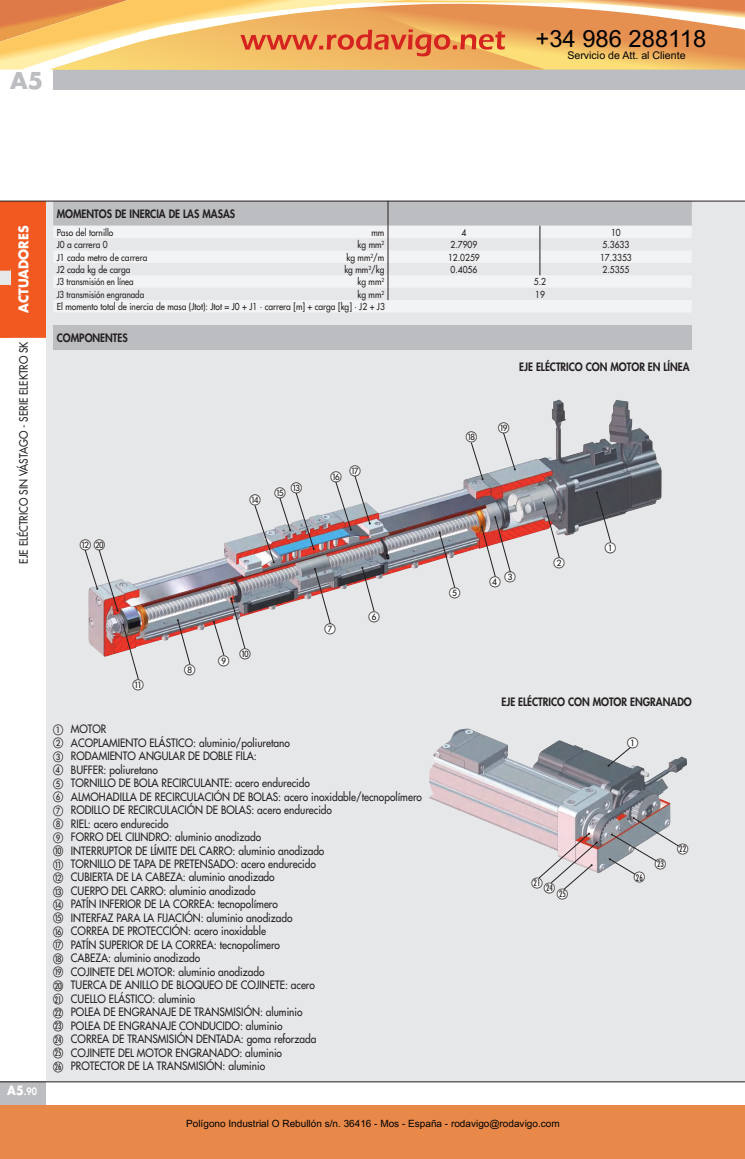
<style>
.page{position:relative;width:745px;height:1159px;background:#fff}
.page>*{position:absolute;margin:0;border:0;box-sizing:border-box;transform-origin:0 0}
.t1{font:23.75px "Arial";color:#000}
.t2{font:700 22.5px "Futura Std";color:#bcbdc0}
.t3{font:700 13.12px "Futura Std";color:#fff;scale:.95 1}
.t4{font:500 11.25px/13.5px "Futura Std";color:#231f20;scale:.9 1}
.t5{font:800 11.25px "Futura Std";color:#231f20;scale:.9 1}
.t6{font:11.25px "European Pi One";color:#231f20}
.t7{font:10.62px "Arial";color:#000}
.t8{font:10px "Arial";color:#000}
.t9{font:800 10px "Futura Std";color:#fff;scale:.9 1}
.t10{font:500 9.38px "Futura Std";color:#231f20;scale:.9 1}
.t11{font:500 9.38px "Futura Std";color:#231f20;scale:.85 1}
.t12{font:condensed 8.75px "Futura Std";color:#231f20;scale:.95 1}
.s1{font-weight:700;font-size:12.5px}
.s2{font-family:"European Pi One";font-weight:400}
.s3{font-weight:400;font-stretch:condensed;font-size:8.75px}
.s4{font-family:"European Pi One";font-stretch:normal;font-size:11.25px}
</style>
<div class="page">
<div style="left:0;top:1081px;width:46px;height:25px;background:#bcbdc0"></div>
<div style="left:53px;top:54px;width:691px;height:35px;background:#bcbdc0"></div>
<div style="left:0;top:201px;width:46px;height:138px;background:#f15921"></div>
<hr style="left:0;top:338px;width:46px;height:2px;background:#fff">
<div style="left:0;top:269px;width:11px;height:17px;background:#e6e7e9"></div>
<svg style="left:0;top:269px;width:11px;height:2px"></svg>
<div style="left:46px;top:201px;width:698px;height:880px;background:#e6e7e9"></div>
<div style="left:54px;top:301px;width:637px;height:11px;background:#f2f3f4"></div>
<svg style="left:53px;top:202px;width:638px;height:98px"></svg>
<div style="left:53px;top:325px;width:638px;height:25px;background:#bcbdc0"></div>
<img style="left:88px;top:399px;width:573px;height:258px">
<svg style="left:122px;top:623px;width:17px;height:57px"></svg>
<div style="left:133px;top:680px;width:10px;height:10px;background:#fff;border-radius:50%"></div>
<div style="left:94px;top:540px;width:10px;height:10px;background:#fff;border-radius:50%"></div>
<div style="left:250px;top:495px;width:10px;height:10px;background:#fff;border-radius:50%"></div>
<div style="left:331px;top:471px;width:10px;height:10px;background:#fff;border-radius:50%"></div>
<div style="left:350px;top:466px;width:10px;height:10px;background:#fff;border-radius:50%"></div>
<svg style="left:470px;top:442px;width:13px;height:38px"></svg>
<div style="left:466px;top:432px;width:10px;height:10px;background:#fff;border-radius:50%"></div>
<svg style="left:502px;top:432px;width:13px;height:38px"></svg>
<div style="left:498px;top:423px;width:10px;height:10px;background:#fff;border-radius:50%"></div>
<svg style="left:84px;top:549px;width:35px;height:63px"></svg>
<div style="left:80px;top:540px;width:10px;height:10px;background:#fff;border-radius:50%"></div>
<svg style="left:230px;top:598px;width:17px;height:56px"></svg>
<div style="left:240px;top:648px;width:10px;height:10px;background:#fff;border-radius:50%"></div>
<svg style="left:213px;top:621px;width:11px;height:35px"></svg>
<div style="left:218px;top:655px;width:10px;height:10px;background:#fff;border-radius:50%"></div>
<svg style="left:595px;top:491px;width:16px;height:52px"></svg>
<div style="left:605px;top:542px;width:10px;height:10px;background:#fff;border-radius:50%"></div>
<svg style="left:542px;top:501px;width:17px;height:57px"></svg>
<div style="left:554px;top:558px;width:10px;height:10px;background:#fff;border-radius:50%"></div>
<div style="left:505px;top:572px;width:10px;height:10px;background:#fff;border-radius:50%"></div>
<svg style="left:480px;top:516px;width:30px;height:61px"></svg>
<div style="left:490px;top:577px;width:10px;height:10px;background:#fff;border-radius:50%"></div>
<svg style="left:438px;top:531px;width:17px;height:57px"></svg>
<div style="left:449px;top:588px;width:10px;height:10px;background:#fff;border-radius:50%"></div>
<div style="left:369px;top:612px;width:10px;height:10px;background:#fff;border-radius:50%"></div>
<img style="left:254px;top:475px;width:120px;height:149px">
<div style="left:325px;top:624px;width:10px;height:10px;background:#fff;border-radius:50%"></div>
<svg style="left:177px;top:619px;width:13px;height:46px"></svg>
<div style="left:185px;top:665px;width:10px;height:10px;background:#fff;border-radius:50%"></div>
<img style="left:429px;top:728px;width:257px;height:145px">
<svg style="left:607px;top:746px;width:24px;height:20px"></svg>
<div style="left:627px;top:738px;width:10px;height:10px;background:#fff;border-radius:50%"></div>
<div style="left:634px;top:872px;width:10px;height:10px;background:#fff;border-radius:50%"></div>
<div style="left:677px;top:844px;width:10px;height:10px;background:#fff;border-radius:50%"></div>
<svg style="left:608px;top:817px;width:71px;height:58px"></svg>
<div style="left:655px;top:859px;width:10px;height:10px;background:#fff;border-radius:50%"></div>
<div style="left:557px;top:888px;width:10px;height:10px;background:#fff;border-radius:50%"></div>
<svg style="left:531px;top:877px;width:10px;height:10px"></svg>
<svg style="left:537px;top:832px;width:60px;height:58px"></svg>
<div style="left:544px;top:882px;width:10px;height:10px;background:#fff;border-radius:50%"></div>
<hr style="left:0;top:201px;width:744px;height:1px;background:#231f20">
<hr style="left:0;top:1081px;width:744px;height:1px;background:#231f20">
<div style="left:0;top:1105px;width:744px;height:54px;background:#e88949"></div>
<svg style="left:0;top:0;width:744px;height:70px;background:#f0b56e"></svg>
<h2 class="t2" style="left:10px;top:66px;width:35px">A5</h2>
<h1 class="t1" style="left:535px;top:22px;width:172px">+34 986 288118</h1>
<p class="t7" style="left:567px;top:48px;width:120px">Servicio de Att. al Cliente</p>
<p class="t3" style="left:15px;top:313px;width:94px;rotate:-90deg">ACTUADORES</p>
<p class="t4" style="left:17px;top:563px;width:248px;rotate:-90deg">EJE ELÉCTRICO SIN VÁSTAGO - SERIE ELEKTRO SK</p>
<p class="t9" style="left:7px;top:1085px;width:34px"><span class="s1">A5</span>.90</p>
<p class="t5" style="left:57px;top:207px;width:200px">MOMENTOS DE INERCIA DE LAS MASAS</p>
<p class="t10" style="left:57px;top:226px;width:64px">Paso del tornillo</p>
<p class="t10" style="left:371px;top:226px;width:16px">mm</p>
<p class="t10" style="left:461px;top:226px;width:7px">4</p>
<p class="t10" style="left:610px;top:226px;width:12px">10</p>
<p class="t10" style="left:57px;top:239px;width:58px">J0 a carrera 0</p>
<p class="t10" style="left:357px;top:239px;width:31px">kg mm<sup>2</sup></p>
<p class="t10" style="left:450px;top:239px;width:31px">2.7909</p>
<p class="t10" style="left:602px;top:239px;width:31px">5.3633</p>
<p class="t10" style="left:57px;top:251px;width:102px">J1 cada metro de carrera</p>
<p class="t10" style="left:346px;top:251px;width:44px">kg mm<sup>2</sup>/m</p>
<p class="t10" style="left:448px;top:251px;width:37px">12.0259</p>
<p class="t10" style="left:599px;top:251px;width:37px">17.3353</p>
<p class="t10" style="left:57px;top:264px;width:83px">J2 cada kg de carga</p>
<p class="t10" style="left:344px;top:264px;width:46px">kg mm<sup>2</sup>/kg</p>
<p class="t10" style="left:450px;top:264px;width:31px">0.4056</p>
<p class="t10" style="left:602px;top:264px;width:31px">2.5355</p>
<p class="t11" style="left:57px;top:276px;width:92px">J3 transmisión en línea</p>
<p class="t10" style="left:357px;top:276px;width:31px">kg mm<sup>2</sup></p>
<p class="t10" style="left:533px;top:276px;width:15px">5.2</p>
<p class="t11" style="left:57px;top:288px;width:104px">J3 transmisión engranada</p>
<p class="t10" style="left:357px;top:288px;width:31px">kg mm<sup>2</sup></p>
<p class="t10" style="left:534px;top:288px;width:12px">19</p>
<p class="t10" style="left:57px;top:301px;width:366px">El momento total de inercia de masa (Jtot): Jtot = J0 + J1 · carrera [m] + carga [kg] · J2 + J3</p>
<p class="t5" style="left:57px;top:331px;width:80px">COMPONENTES</p>
<p class="t6" style="left:80px;top:539px;width:26px">LT</p>
<p class="t6" style="left:133px;top:679px;width:13px">K</p>
<p class="t6" style="left:249px;top:494px;width:13px">N</p>
<p class="t6" style="left:290px;top:482px;width:13px">M</p>
<p class="t6" style="left:274px;top:486px;width:13px">O</p>
<p class="t6" style="left:330px;top:470px;width:13px">P</p>
<p class="t6" style="left:349px;top:464px;width:13px">Q</p>
<p class="t6" style="left:184px;top:664px;width:13px">H</p>
<p class="t6" style="left:218px;top:654px;width:13px">I</p>
<p class="t6" style="left:239px;top:647px;width:13px">J</p>
<p class="t6" style="left:324px;top:623px;width:13px">G</p>
<p class="t6" style="left:368px;top:611px;width:13px">F</p>
<p class="t4" style="left:53px;top:722px;width:411px"><span class="s2">A</span> MOTOR<br><span class="s2">B</span> ACOPLAMIENTO ELÁSTICO: aluminio/poliuretano<br><span class="s2">C</span> RODAMIENTO ANGULAR DE DOBLE FILA:<br><span class="s2">D</span> BUFFER: poliuretano<br><span class="s2">E</span> TORNILLO DE BOLA RECIRCULANTE: acero endurecido<br><span class="s2">F</span> ALMOHADILLA DE RECIRCULACIÓN DE BOLAS: acero inoxidable/tecnopolímero <span class="s2">G</span> RODILLO DE RECIRCULACIÓN DE BOLAS: acero endurecido<br><span class="s2">H</span> RIEL: acero endurecido<br><span class="s2">I</span> FORRO DEL CILINDRO: aluminio anodizado<br><span class="s2">J</span> INTERRUPTOR DE LÍMITE DEL CARRO: aluminio anodizado<br><span class="s2">K</span> TORNILLO DE TAPA DE PRETENSADO: acero endurecido<br><span class="s2">L</span> CUBIERTA DE LA CABEZA: aluminio anodizado<br><span class="s2">M</span> CUERPO DEL CARRO: aluminio anodizado<br><span class="s2">N</span> PATÍN INFERIOR DE LA CORREA: tecnopolímero<br><span class="s2">O</span> INTERFAZ PARA LA FIJACIÓN: aluminio anodizado<br><span class="s2">P</span> CORREA DE PROTECCIÓN: acero inoxidable<br><span class="s2">Q</span> PATÍN SUPERIOR DE LA CORREA: tecnopolímero<br><span class="s2">R</span> CABEZA: aluminio anodizado<br><span class="s2">S</span> COJINETE DEL MOTOR: aluminio anodizado<br><span class="s2">T</span> TUERCA DE ANILLO DE BLOQUEO DE COJINETE: acero<br><span class="s2">U</span><span class="s3">21</span> CUELLO ELÁSTICO: aluminio<br><span class="s2">U</span><span class="s3">22</span> POLEA DE ENGRANAJE DE TRANSMISIÓN: aluminio<br><span class="s2">U</span><span class="s3">23</span> POLEA DE ENGRANAJE CONDUCIDO: aluminio<br><span class="s2">U</span><span class="s3">24</span> CORREA DE TRANSMISIÓN DENTADA: goma reforzada<br><span class="s2">U</span><span class="s3">25</span> COJINETE DEL MOTOR ENGRANADO: aluminio<br><span class="s2">U</span><span class="s3">26</span> PROTECTOR DE LA TRANSMISIÓN: aluminio</p>
<p class="t6" style="left:465px;top:431px;width:13px">R</p>
<p class="t5" style="left:519px;top:360px;width:191px">EJE ELÉCTRICO CON MOTOR EN LÍNEA</p>
<p class="t6" style="left:498px;top:422px;width:13px">S</p>
<p class="t6" style="left:449px;top:587px;width:13px">E</p>
<p class="t6" style="left:489px;top:573px;width:28px">D C</p>
<p class="t6" style="left:553px;top:557px;width:13px">B</p>
<p class="t6" style="left:604px;top:541px;width:13px">A</p>
<p class="t5" style="left:501px;top:695px;width:213px">EJE ELÉCTRICO CON MOTOR ENGRANADO</p>
<p class="t12" style="left:531px;top:880px;width:26px"><sup>U</sup>21 <span class="s4">U</span>24</p>
<p class="t12" style="left:556px;top:888px;width:13px"><span class="s4">U</span>2 5</p>
<p class="t6" style="left:627px;top:737px;width:13px">A</p>
<p class="t12" style="left:633px;top:872px;width:13px"><span class="s4">U</span>2 6</p>
<p class="t12" style="left:654px;top:858px;width:13px"><span class="s4">U</span>2 3</p>
<p class="t12" style="left:676px;top:844px;width:13px"><span class="s4">U</span>2 2</p>
<p class="t8" style="left:186px;top:1117px;width:375px">Polígono Industrial O Rebullón s/n. 36416 - Mos - España - rodavigo@rodavigo.com</p>
</div>
